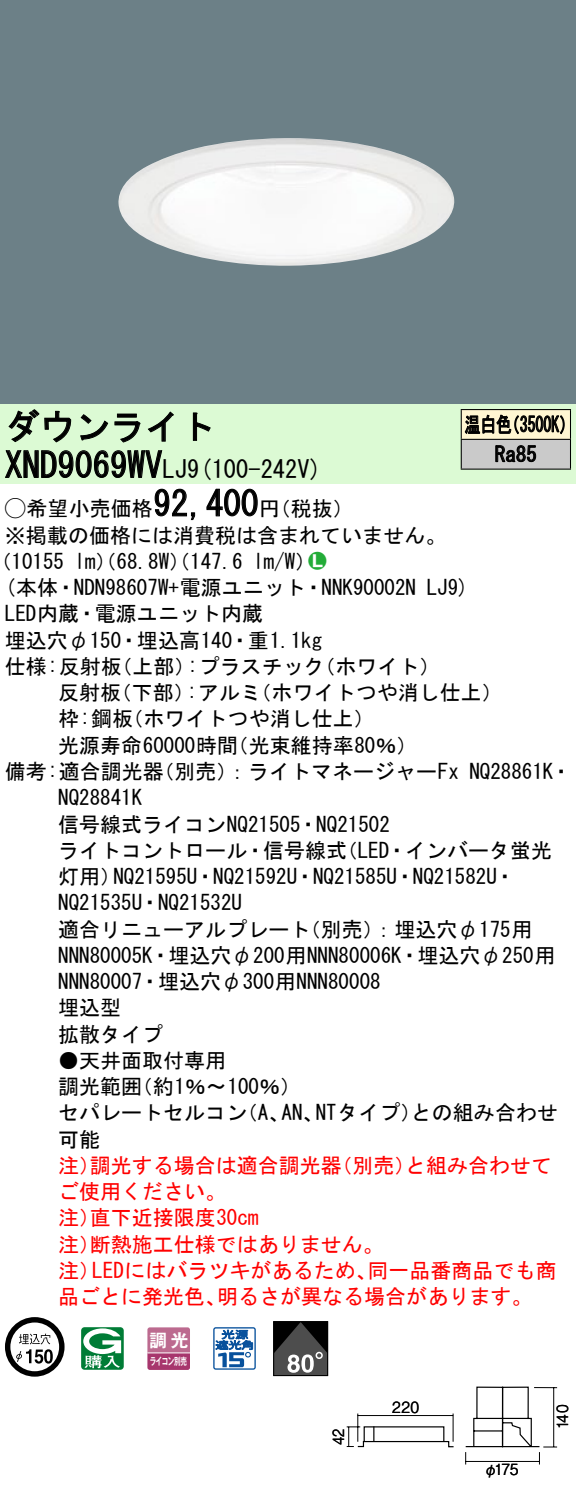
<style>
.page{position:relative;width:576px;height:1488px;background:#fff}
.page>*{position:absolute;margin:0;border:0;box-sizing:border-box;transform-origin:0 0}
.t1{font:35px "MS Gothic";color:#000}
.t2{font:24.5px "MS Gothic";color:#000}
.t3{font:21px/26.2px "MS Gothic";color:#000}
.t4{font:21px/26.2px "MS Gothic";color:#f00}
.t5{font:21px/29.8px "MS Gothic";color:#000;scale:.75 1}
.t6{font:21px "Ford Classification 1";color:#23ac38}
.t7{font:17.5px "Gothic MB101 Pro De Bold 90 pv RKSJ H";color:#fff}
.t8{font:15.4px "Gothic BBB Pro Medium 90 pv RKSJ H";letter-spacing:.015em;color:#000;scale:.9 1}
.t9{font:15.4px "Gothic BBB Pro Medium 90 pv RKSJ H";letter-spacing:.015em;color:#000;scale:.85 1}
.t10{font:10.15px "Gothic MB101 Pro De Bold 90 pv RKSJ H";letter-spacing:-.05em;color:#fff;scale:.65 1}
.s1{font-size:24.5px}
.s2{font-family:"Ford Classification 1"}
.s3{color:#fff}
</style>
<div class="page">
<div style="left:0;top:0;width:575px;height:404px;background:#6c8087"></div>
<img style="left:118px;top:138px;width:336px;height:128px">
<div style="left:0;top:404px;width:575px;height:79px;background:#dcfad4"></div>
<svg style="left:8px;top:409px;width:64px;height:34px"></svg>
<svg style="left:80px;top:413px;width:60px;height:30px"></svg>
<svg style="left:148px;top:411px;width:25px;height:31px"></svg>
<svg style="left:192px;top:412px;width:19px;height:29px"></svg>
<svg style="left:5px;top:450px;width:158px;height:28px"></svg>
<svg style="left:154px;top:488px;width:42px;height:32px"></svg>
<svg style="left:206px;top:488px;width:52px;height:29px"></svg>
<svg style="left:5px;top:1317px;width:59px;height:59px"></svg>
<svg style="left:44px;top:1349px;width:9px;height:14px"></svg>
<svg style="left:81px;top:1327px;width:43px;height:42px"></svg>
<svg style="left:147px;top:1327px;width:43px;height:42px;background:#b65b85"></svg>
<hr style="left:147px;top:1352px;width:43px;height:1px;background:#fff">
<svg style="left:213px;top:1327px;width:43px;height:42px"></svg>
<svg style="left:273px;top:1321px;width:54px;height:54px;background:#474747"></svg>
<div style="left:461px;top:409px;width:109px;height:30px;background:#fff6d2"></div>
<div style="left:461px;top:439px;width:109px;height:30px;background:#cacaca"></div>
<hr style="left:460px;top:409px;width:110px;height:1px;background:#000">
<hr style="left:569px;top:410px;width:2px;height:29px;background:#000">
<hr style="left:460px;top:439px;width:110px;height:1px;background:#000">
<hr style="left:569px;top:440px;width:2px;height:28px;background:#000">
<hr style="left:460px;top:468px;width:110px;height:2px;background:#000">
<svg style="left:460px;top:410px;width:104px;height:58px"></svg>
<svg style="left:346px;top:1413px;width:108px;height:34px"></svg>
<svg style="left:465px;top:1386px;width:92px;height:78px"></svg>
<hr style="left:534px;top:1386px;width:23px;height:2px;background:#000">
<hr style="left:553px;top:1387px;width:1px;height:59px;background:#000">
<h1 class="t1" style="left:5px;top:409px;width:212px">ダウンライト</h1>
<p class="t2" style="left:187px;top:456px;width:136px">(9 100-242 (V</p>
<h1 class="t1" style="left:5px;top:447px;width:184px">XND9069WV<span class="s1">LJ</span></h1>
<h1 class="t1" style="left:153px;top:486px;width:106px">92,400</h1>
<p class="t3" style="left:5px;top:495px;width:442px"><span class="s2">A</span>希望小売価格<br>※掲載の価格には消費税は含まれていません。</p>
<p class="t6" style="left:308px;top:550px;width:19px">2<span class="s3">7</span></p>
<p class="t3" style="left:259px;top:495px;width:96px">（円税抜(</p>
<p class="t3" style="left:253px;top:548px;width:64px">l m (W/</p>
<p class="t3" style="left:-9px;top:548px;width:75px">（10155</p>
<p class="t3" style="left:75px;top:548px;width:169px">lm）（68.8 ）（W 147.6</p>
<p class="t5" style="left:494px;top:409px;width:57px;text-indent:-30px">温白色<br>Ra85</p>
<p class="t5" style="left:504px;top:409px;width:96px">（3500 (K</p>
<p class="t3" style="left:5px;top:574px;width:412px">(本体・NDN98607 +W 電源ユニット・NNK90002N</p>
<p class="t3" style="left:5px;top:600px;width:259px">LED内蔵・電源ユニット内蔵</p>
<p class="t3" style="left:5px;top:627px;width:318px">埋込穴φ150・埋込高140・重1.1kg</p>
<p class="t3" style="left:314px;top:653px;width:127px">（ホワイト(</p>
<p class="t3" style="left:426px;top:574px;width:44px">LJ (9</p>
<p class="t3" style="left:187px;top:653px;width:139px">:プラスチック</p>
<p class="t3" style="left:5px;top:653px;width:118px">仕様:反射板</p>
<p class="t3" style="left:111px;top:653px;width:85px">（上部）</p>
<p class="t3" style="left:58px;top:679px;width:64px">反射板</p>
<p class="t3" style="left:111px;top:679px;width:85px">（下部）</p>
<p class="t3" style="left:187px;top:679px;width:76px">:アルミ</p>
<p class="t3" style="left:250px;top:679px;width:253px">（ホワイトつや消し仕上(</p>
<p class="t3" style="left:58px;top:705px;width:76px">枠:鋼板</p>
<p class="t3" style="left:122px;top:705px;width:253px">（ホワイトつや消し仕上(</p>
<p class="t3" style="left:58px;top:732px;width:181px">光源寿命60000時間</p>
<p class="t3" style="left:227px;top:732px;width:191px">（光束維持率80％(</p>
<p class="t3" style="left:153px;top:758px;width:307px">（別売：）ライトマネージャーFx</p>
<p class="t3" style="left:5px;top:758px;width:160px">備考:適合調光器</p>
<p class="t3" style="left:58px;top:784px;width:85px">NQ28841K</p>
<p class="t3" style="left:58px;top:810px;width:333px">信号線式ライコンNQ21505・NQ21502</p>
<p class="t3" style="left:336px;top:837px;width:217px">（LED・インバータ蛍光</p>
<p class="t3" style="left:469px;top:758px;width:104px">NQ28861 ・K</p>
<p class="t3" style="left:113px;top:837px;width:403px;text-indent:-55px">ライトコントロール・信号線式<br>NQ21595 ・U NQ21592 ・U NQ21585 ・U NQ21582 ・U</p>
<p class="t3" style="left:58px;top:863px;width:185px">灯用）<br>NQ21535 ・U NQ21532U</p>
<p class="t3" style="left:58px;top:915px;width:498px">適合リニューアルプレート<br>NNN80005 ・K 埋込穴φ200用NNN80006 ・K 埋込穴φ250用<br>NNN80007・埋込穴φ300用NNN80008<br>埋込型<br>拡散タイプ</p>
<p class="t3" style="left:132px;top:1047px;width:171px;text-indent:-73px">●天井面取付専用<br>（約1％〜100％(</p>
<p class="t3" style="left:300px;top:915px;width:234px">（別売：）埋込穴φ175用</p>
<p class="t3" style="left:58px;top:1073px;width:85px">調光範囲</p>
<p class="t3" style="left:315px;top:1099px;width:107px">NTタイプ）</p>
<p class="t3" style="left:411px;top:1099px;width:148px">との組み合わせ</p>
<p class="t3" style="left:58px;top:1099px;width:190px">セパレートセルコン可能</p>
<p class="t3" style="left:237px;top:1099px;width:54px">（、A</p>
<p class="t3" style="left:281px;top:1099px;width:43px">AN、</p>
<p class="t4" style="left:90px;top:1152px;width:253px">調光する場合は適合調光器</p>
<p class="t4" style="left:331px;top:1152px;width:85px">（別売）</p>
<p class="t4" style="left:405px;top:1152px;width:148px">と組み合わせて</p>
<p class="t4" style="left:58px;top:1152px;width:43px">注）</p>
<p class="t4" style="left:58px;top:1178px;width:169px">ご使用ください。</p>
<p class="t4" style="left:90px;top:1204px;width:170px">直下近接限度30cm</p>
<p class="t4" style="left:90px;top:1204px;width:295px;text-indent:-32px">注）<br>断熱施工仕様ではありません。</p>
<p class="t4" style="left:58px;top:1230px;width:43px">注）</p>
<p class="t4" style="left:92px;top:1257px;width:286px">LEDにはバラツキがあるため、</p>
<p class="t4" style="left:367px;top:1257px;width:190px">同一品番商品でも商</p>
<p class="t4" style="left:58px;top:1257px;width:43px">注）</p>
<p class="t4" style="left:58px;top:1283px;width:169px">品ごとに発光色、</p>
<p class="t4" style="left:217px;top:1283px;width:317px">明るさが異なる場合があります。</p>
<p class="t7" style="left:149px;top:1325px;width:41px">調光</p>
<p class="t10" style="left:150px;top:1352px;width:59px">ライコン別売</p>
<p class="t9" style="left:326px;top:1444px;width:21px;rotate:-90deg">42</p>
<p class="t8" style="left:392px;top:1394px;width:31px">220</p>
<p class="t8" style="left:494px;top:1457px;width:28px">175</p>
<p class="t8" style="left:483px;top:1457px;width:17px">φ</p>
<p class="t8" style="left:550px;top:1429px;width:29px;rotate:-90deg">140</p>
</div>
